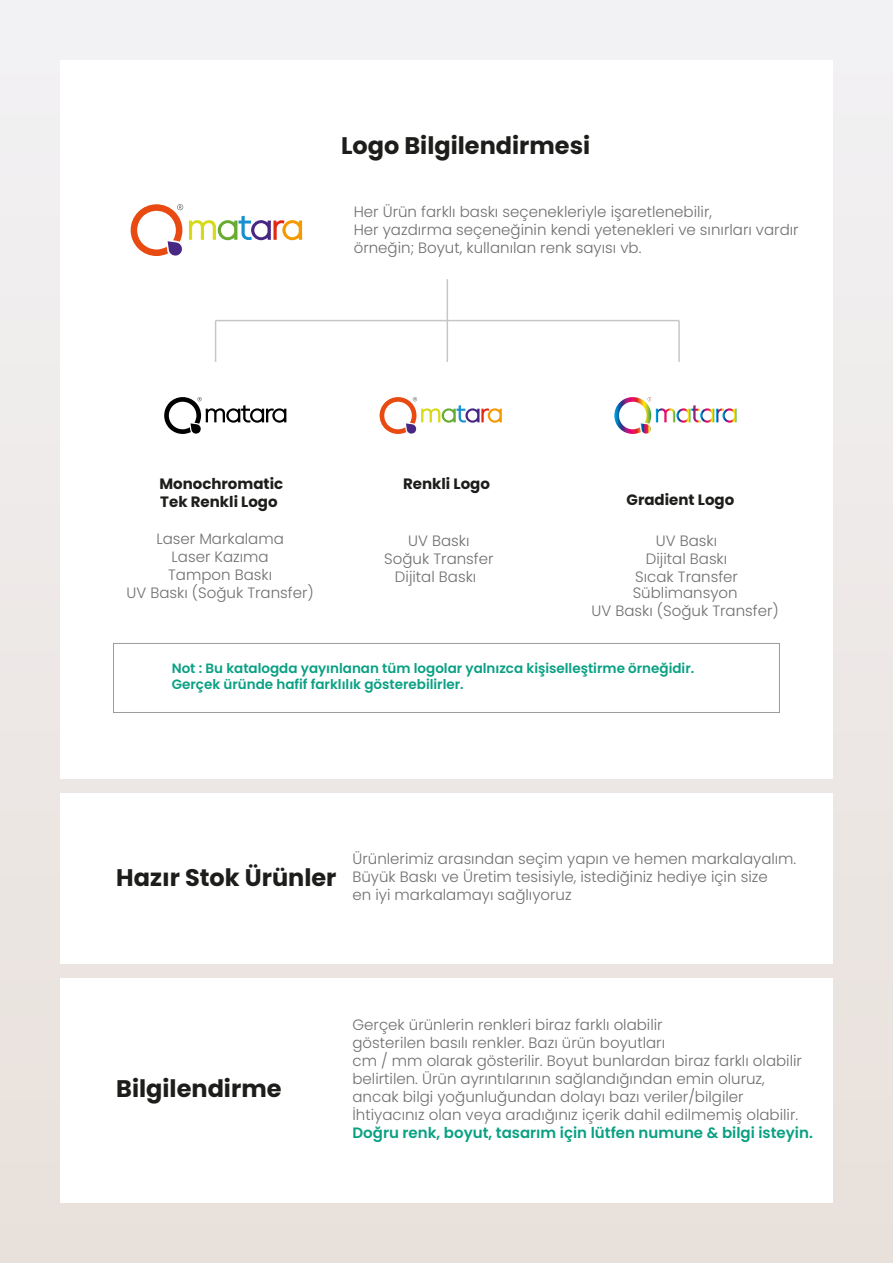
<style>
.page{position:relative;width:893px;height:1263px;background:#fff}
.page>*{position:absolute;margin:0;border:0;box-sizing:border-box;transform-origin:0 0}
.t1{font:700 24px "Poppins";color:#1d1d1b}
.t2{font:300 15px/18px "Poppins";color:#706f6f;text-align:center}
.t3{font:600 15px "Poppins";color:#09a083}
.t4{font:700 15px/18px "Poppins";color:#1d1d1b}
.t5{font:600 13.5px/16.2px "Poppins";color:#09a083}
</style>
<div class="page">
<div style="left:0;top:0;width:893px;height:1263px;background:linear-gradient(to right,#ede9e7,#ede9e7)"></div>
<div style="left:60px;top:60px;width:773px;height:719px;background:#fff"></div>
<div style="left:60px;top:794px;width:773px;height:170px;background:#fff"></div>
<div style="left:60px;top:979px;width:773px;height:224px;background:#fff"></div>
<svg style="left:189px;top:216px;width:113px;height:24px"></svg>
<svg style="left:131px;top:204px;width:52px;height:52px"></svg>
<hr style="left:447px;top:279px;width:1px;height:42px;background:#c6c6c6">
<hr style="left:215px;top:321px;width:1px;height:41px;background:#c6c6c6">
<hr style="left:447px;top:321px;width:1px;height:41px;background:#c6c6c6">
<hr style="left:678px;top:321px;width:2px;height:41px;background:#c6c6c6">
<hr style="left:216px;top:320px;width:463px;height:1px;background:#c6c6c6">
<div style="left:113px;top:643px;width:667px;height:70px;border:1px solid #9d9b9f"></div>
<svg style="left:164px;top:397px;width:122px;height:37px"></svg>
<svg style="left:380px;top:397px;width:122px;height:37px"></svg>
<svg style="left:614px;top:397px;width:122px;height:37px"></svg>
<h1 class="t1" style="left:341px;top:131px;width:251px">Logo Bilgilendirmesi</h1>
<p class="t2" style="left:354px;top:203px;width:446px;text-align:left">Her Ürün farklı baskı seçenekleriyle işaretlenebilir,<br>Her yazdırma seçeneğinin kendi yetenekleri ve sınırları vardır örneğin; Boyut, kullanılan renk sayısı vb.</p>
<p class="t4" style="left:159px;top:475px;width:125px">Monochromatic<br>Tek Renkli Logo</p>
<p class="t4" style="left:403px;top:475px;width:88px">Renkli Logo</p>
<p class="t4" style="left:627px;top:491px;width:109px">Gradient Logo</p>
<p class="t2" style="left:126px;top:530px;width:189px">Laser Markalama<br>Laser Kazıma<br>Tampon Baskı<br>UV Baskı (Soğuk Transfer)</p>
<p class="t2" style="left:384px;top:532px;width:111px">UV Baskı<br>Soğuk Transfer<br>Dijital Baskı</p>
<p class="t2" style="left:635px;top:532px;width:104px">UV Baskı<br>Dijital Baskı<br>Sıcak Transfer</p>
<p class="t2" style="left:592px;top:583px;width:189px">Süblimansyon<br>UV Baskı (Soğuk Transfer)</p>
<p class="t5" style="left:172px;top:660px;width:524px">Not : Bu katalogda yayınlanan tüm logolar yalnızca kişiselleştirme örneğidir.<br>Gerçek üründe hafif farklılık gösterebilirler.</p>
<h1 class="t1" style="left:116px;top:864px;width:222px">Hazır Stok Ürünler</h1>
<p class="t2" style="left:352px;top:850px;width:445px;text-align:left">Ürünlerimiz arasından seçim yapın ve hemen markalayalım.<br>Büyük Baskı ve Üretim tesisiyle, istediğiniz hediye için size<br>en iyi markalamayı sağlıyoruz</p>
<h1 class="t1" style="left:116px;top:1075px;width:167px">Bilgilendirme</h1>
<p class="t2" style="left:352px;top:1016px;width:451px;text-align:left">Gerçek ürünlerin renkleri biraz farklı olabilir<br>gösterilen basılı renkler. Bazı ürün boyutları<br>cm / mm olarak gösterilir. Boyut bunlardan biraz farklı olabilir belirtilen. Ürün ayrıntılarının sağlandığından emin oluruz, ancak bilgi yoğunluğundan dolayı bazı veriler/bilgiler İhtiyacınız olan veya aradığınız içerik dahil edilmemiş olabilir.</p>
<p class="t3" style="left:352px;top:1124px;width:462px">Doğru renk, boyut, tasarım için lütfen numune &amp; bilgi isteyin.</p>
</div>
